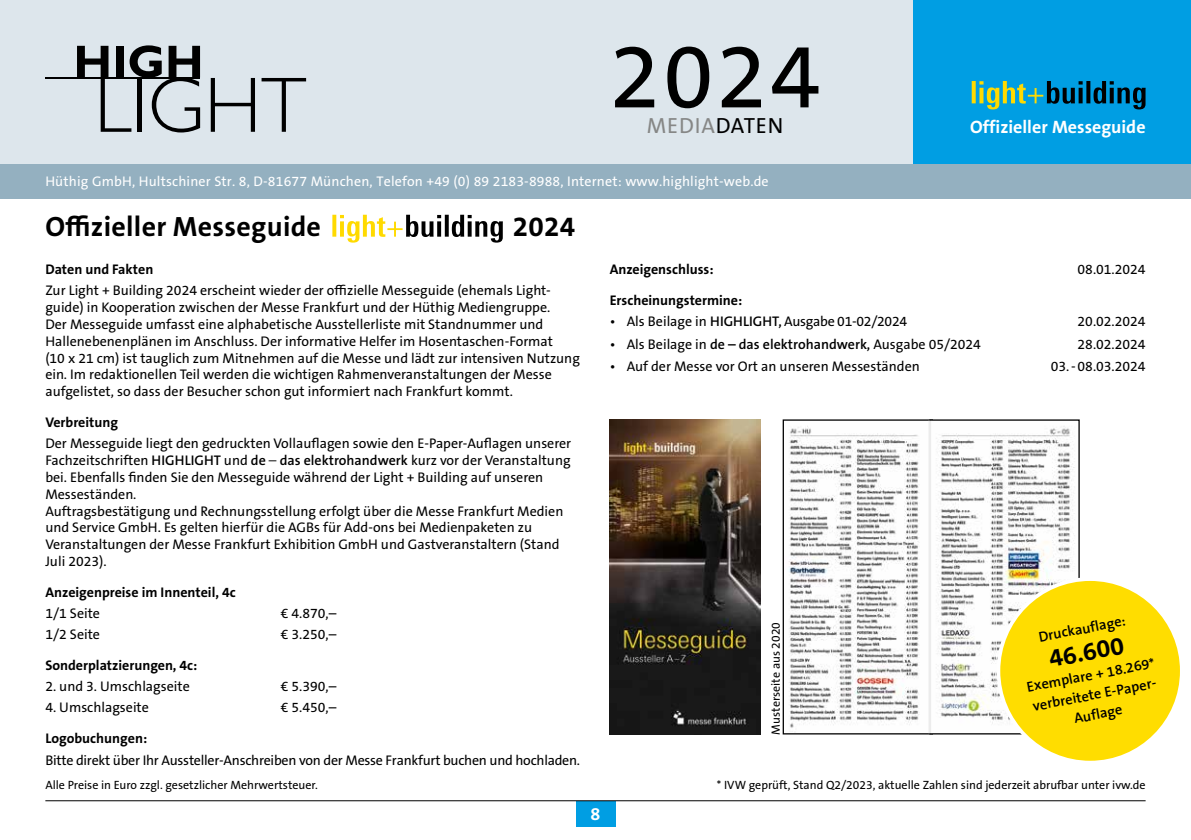
<style>
.page{position:relative;width:1191px;height:840px;background:#fff}
.page>*{position:absolute;margin:0;border:0;box-sizing:border-box;transform-origin:0 0}
.t1{font:92px "The Sans Os F";color:#000}
.t2{font:700 28px "The Sans Os F";letter-spacing:.01em;color:#000}
.t3{font:700 25.2px "The Sans Os F";color:#000}
.t4{font:22px "The Sans Os F";letter-spacing:.04em;color:#868786}
.t5{font:700 18px "The Sans Os F";color:#fff}
.t6{font:600 14.4px/19.8px "The Sans Os F";color:#000;text-align:center}
.t7{font:14px/16.8px "The Sans Os F";color:#000}
.t8{font:700 14px "The Sans Os F";color:#000}
.t9{font:14px "The Sans Os F";letter-spacing:-.02em;color:#000}
.t10{font:14px "The Sans Os F";letter-spacing:.01em;color:#fff}
.t11{font:12px "The Sans Os F";color:#000}
.s1{color:#000}
.s2{font-weight:600}
.s3{font-weight:300}
</style>
<div class="page">
<div style="left:0;top:0;width:1191px;height:164px;background:#dde6ec"></div>
<div style="left:913px;top:0;width:278px;height:198px;background:#009ee3"></div>
<div style="left:575px;top:800px;width:40px;height:25px;background:#009ee3"></div>
<hr style="left:45px;top:799px;width:1100px;height:1px;background:#000">
<div style="left:0;top:164px;width:1191px;height:34px;background:#94b0c0"></div>
<svg style="left:211px;top:78px;width:44px;height:54px"></svg>
<svg style="left:261px;top:78px;width:45px;height:54px"></svg>
<svg style="left:77px;top:45px;width:123px;height:87px"></svg>
<hr style="left:45px;top:77px;width:155px;height:1px;background:#000">
<svg style="left:332px;top:214px;width:171px;height:28px"></svg>
<img style="left:609px;top:419px;width:151px;height:315px">
<img style="left:789px;top:426px;width:131px;height:302px">
<div style="left:782px;top:419px;width:151px;height:315px;border:1px solid #000"></div>
<svg style="left:931px;top:421px;width:144px;height:311px"></svg>
<hr style="left:928px;top:420px;width:3px;height:312px;background:#ececec">
<div style="left:998px;top:578px;width:183px;height:184px;background:#fd0;border-radius:50%"></div>
<div style="left:996px;top:577px;width:187px;height:187px;border:4px solid #fff;border-radius:50%"></div>
<svg style="left:971px;top:81px;width:174px;height:28px"></svg>
<h1 class="t1" style="left:609px;top:17px;width:212px">2024</h1>
<h3 class="t4" style="left:647px;top:112px;width:138px">MEDIA<span class="s1">DATEN</span></h3>
<p class="t5" style="left:970px;top:116px;width:177px">Offizieller Messeguide</p>
<p class="t10" style="left:45px;top:172px;width:725px">Hüthig GmbH, Hultschiner Str. 8, D-81677 München, Telefon +49 (0) 89 2183-8988, Internet: www.highlight-web.de</p>
<h2 class="t2" style="left:45px;top:209px;width:277px">Offizieller Messeguide</h2>
<h2 class="t2" style="left:513px;top:209px;width:64px">2024</h2>
<p class="t8" style="left:45px;top:260px;width:110px">Daten und Fakten</p>
<p class="t7" style="left:45px;top:282px;width:536px">Zur Light + Building 2024 erscheint wieder der offizielle Messeguide (ehemals Light&shy;guide) in Kooperation zwischen der Messe Frankfurt und der Hüthig Mediengruppe.<br>Der Messeguide umfasst eine alphabetische Ausstellerliste mit Standnummer und Hallenebenenplänen im Anschluss. Der informative Helfer im Hosentaschen-Format<br>(10 x 21 cm) ist tauglich zum Mitnehmen auf die Messe und lädt zur intensiven Nutzung ein. Im redaktionellen Teil werden die wichtigen Rahmenveranstaltungen der Messe aufgelistet, so dass der Besucher schon gut informiert nach Frankfurt kommt.</p>
<p class="t8" style="left:45px;top:413px;width:74px">Verbreitung</p>
<p class="t7" style="left:45px;top:435px;width:527px">Der Messeguide liegt den gedruckten Vollauflagen sowie den E-Paper-Auflagen unserer Fachzeitschriften <span class="s2">HIGHLIGHT</span> und <span class="s2">de</span> <span class="s3">–</span> <span class="s2">das elektrohandwerk</span> kurz vor der Veranstaltung bei. Ebenfalls finden Sie den Messeguide während der Light + Building auf unseren Messeständen.<br>Auftragsbestätigung und Rechnungsstellung erfolgt über die Messe Frankfurt Medien und Service GmbH. Es gelten hierfür die AGBs für Add-ons bei Medienpaketen zu Veranstaltungen der Messe Frankfurt Exhibition GmbH und Gastveranstaltern (Stand Juli 2023).</p>
<p class="t8" style="left:45px;top:583px;width:192px">Anzeigenpreise im Innenteil, 4c</p>
<p class="t7" style="left:45px;top:604px;width:56px">1/1 Seite</p>
<p class="t7" style="left:281px;top:604px;width:57px">€ 4.870,–</p>
<p class="t7" style="left:45px;top:626px;width:56px">1/2 Seite</p>
<p class="t7" style="left:281px;top:626px;width:57px">€ 3.250,–</p>
<p class="t8" style="left:45px;top:656px;width:154px">Sonderplatzierungen, 4c:</p>
<p class="t7" style="left:45px;top:678px;width:146px">2. und 3. Umschlagseite</p>
<p class="t7" style="left:281px;top:678px;width:57px">€ 5.390,–</p>
<p class="t7" style="left:45px;top:699px;width:105px">4. Umschlagseite</p>
<p class="t7" style="left:281px;top:699px;width:57px">€ 5.450,–</p>
<p class="t8" style="left:45px;top:729px;width:103px">Logobuchungen:</p>
<p class="t9" style="left:45px;top:750px;width:536px">Bitte direkt über Ihr Aussteller-Anschreiben von der Messe Frankfurt buchen und hochladen.</p>
<p class="t11" style="left:45px;top:776px;width:274px">Alle Preise in Euro zzgl. gesetzlicher Mehrwertsteuer.</p>
<p class="t8" style="left:609px;top:260px;width:105px">Anzeigenschluss:</p>
<p class="t7" style="left:1077px;top:261px;width:69px">08.01.2024</p>
<p class="t8" style="left:609px;top:291px;width:134px">Erscheinungstermine:</p>
<p class="t9" style="left:609px;top:312px;width:299px">• Als Beilage in <span class="s2">HIGHLIGHT,</span> Ausgabe 01-02/2024</p>
<p class="t7" style="left:1077px;top:313px;width:69px">20.02.2024</p>
<p class="t7" style="left:609px;top:335px;width:373px">• Als Beilage in <span class="s2">de – das elektrohandwerk,</span> Ausgabe 05/2024</p>
<p class="t7" style="left:1077px;top:335px;width:69px">28.02.2024</p>
<p class="t7" style="left:609px;top:358px;width:312px">• Auf der Messe vor Ort an unseren Messeständen</p>
<p class="t7" style="left:1050px;top:358px;width:96px">03.-08.03.2024</p>
<p class="t5" style="left:590px;top:802px;width:11px">8</p>
<p class="t11" style="left:768px;top:734px;width:114px;rotate:-90deg">Musterseite aus 2020</p>
<p class="t6" style="left:1037px;top:627px;width:90px;rotate:-11deg">Druckauflage:</p>
<h3 class="t3" style="left:1046px;top:642px;width:77px;rotate:-11deg">46.600</h3>
<p class="t6" style="left:1025px;top:677px;width:132px;rotate:-11deg">Exemplare + 18.269* verbreitete E-Paper-<br>Auflage</p>
<p class="t11" style="left:717px;top:776px;width:430px">* IVW geprüft, Stand Q2/2023, aktuelle Zahlen sind jederzeit abrufbar unter ivw.de</p>
</div>
